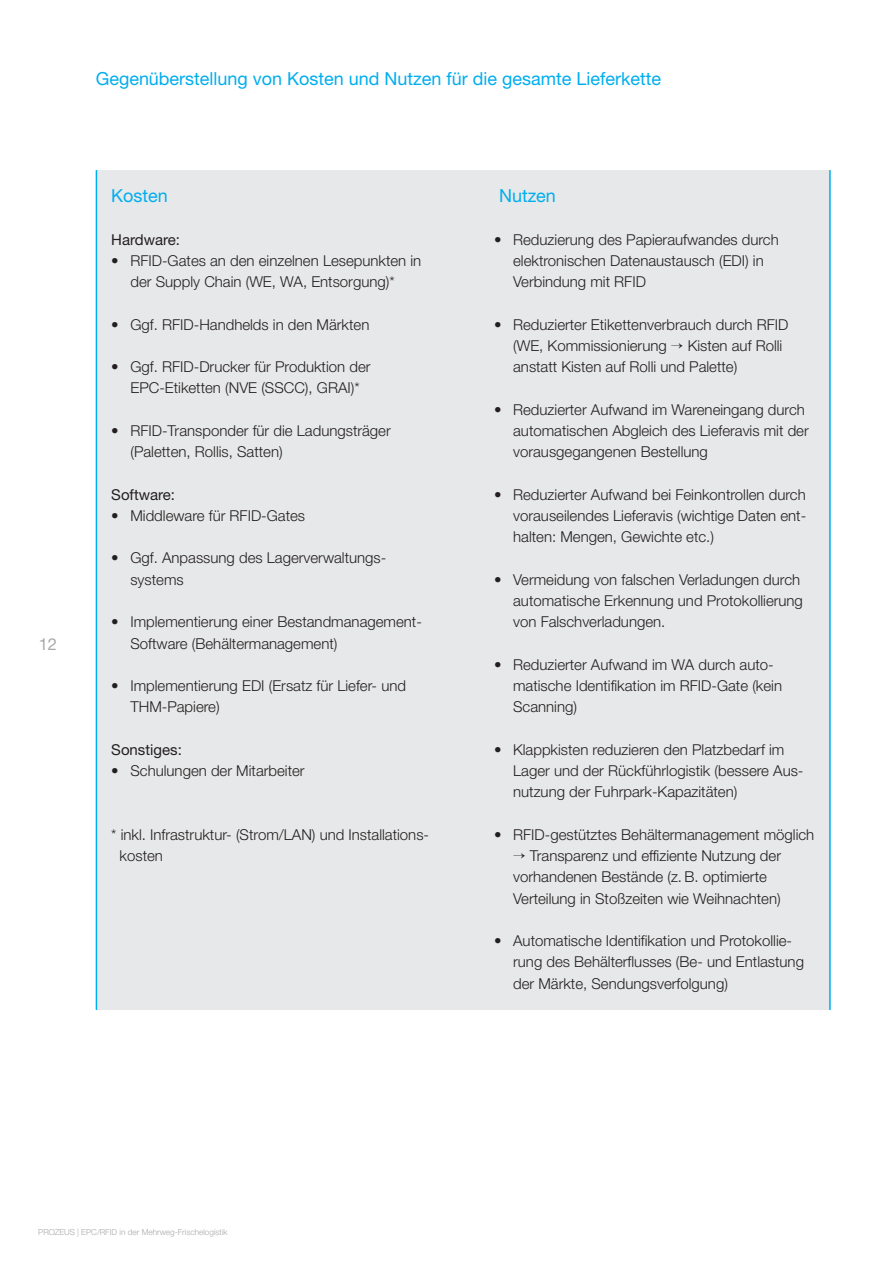
<style>
.page{position:relative;width:893px;height:1263px;background:#fff}
.page>*{position:absolute;margin:0;border:0;box-sizing:border-box;transform-origin:0 0}
.t1{font:18px "Helvetica Neue";color:#00aeef}
.t2{font:16.5px "Helvetica Neue";color:#a8a9ad}
.t3{font:300 15px/21.3px "Helvetica Neue";color:#231f20}
.t4{font:15px "Helvetica Neue";color:#231f20}
.t5{font:300 8.25px "Helvetica Neue";color:#a8a9ad}
</style>
<div class="page">
<div style="left:96px;top:170px;width:734px;height:840px;background:#e7e8e9"></div>
<hr style="left:96px;top:170px;width:1px;height:840px;background:#00aeef">
<hr style="left:829px;top:170px;width:2px;height:840px;background:#00aeef">
<p class="t2" style="left:39px;top:638px;width:20px">12</p>
<p class="t1" style="left:96px;top:72px;width:567px">Gegenüberstellung von Kosten und Nutzen für die gesamte Lieferkette</p>
<p class="t1" style="left:111px;top:189px;width:58px">Kosten</p>
<p class="t4" style="left:111px;top:234px;width:70px">Hardware:</p>
<p class="t3" style="left:111px;top:249px;width:312px;text-align:center">• RFID-Gates an den einzelnen Lesepunkten in der Supply Chain (WE, WA, Entsorgung)*</p>
<p class="t3" style="left:111px;top:313px;width:260px">• Ggf. RFID-Handhelds in den Märkten</p>
<p class="t3" style="left:111px;top:356px;width:261px;text-align:center">• Ggf. RFID-Drucker für Produktion der<br>EPC-Etiketten (NVE (SSCC), GRAI)*</p>
<p class="t3" style="left:130px;top:420px;width:262px;text-indent:-19px">• RFID-Transponder für die Ladungsträger (Paletten, Rollis, Satten)</p>
<p class="t4" style="left:111px;top:489px;width:65px">Software:</p>
<p class="t3" style="left:111px;top:505px;width:195px">• Middleware für RFID-Gates</p>
<p class="t3" style="left:130px;top:547px;width:257px;text-indent:-19px">• Ggf. Anpassung des Lagerverwaltungs&shy;systems</p>
<p class="t3" style="left:130px;top:611px;width:293px;text-indent:-19px">• Implementierung einer Bestandmanagement-<br>Software (Behältermanagement)</p>
<p class="t3" style="left:130px;top:675px;width:277px;text-indent:-19px">• Implementierung EDI (Ersatz für Liefer- und<br>THM-Papiere)</p>
<p class="t4" style="left:111px;top:744px;width:72px">Sonstiges:</p>
<p class="t3" style="left:111px;top:760px;width:195px">• Schulungen der Mitarbeiter</p>
<p class="t3" style="left:120px;top:824px;width:311px;text-indent:-8px">* inkl. Infrastruktur- (Strom/LAN) und Installations&shy;kosten</p>
<p class="t1" style="left:499px;top:189px;width:58px">Nutzen</p>
<p class="t3" style="left:513px;top:228px;width:267px;text-indent:-19px">• Reduzierung des Papieraufwandes durch elektronischen Datenaustausch (EDI) in<br>Verbindung mit RFID</p>
<p class="t3" style="left:513px;top:313px;width:277px;text-indent:-19px">• Reduzierter Etikettenverbrauch durch RFID (WE, Kommissionierung → Kisten auf Rolli anstatt Kisten auf Rolli und Palette)</p>
<p class="t3" style="left:513px;top:398px;width:297px;text-indent:-19px">• Reduzierter Aufwand im Wareneingang durch automatischen Abgleich des Lieferavis mit der vorausgegangenen Bestellung</p>
<p class="t3" style="left:513px;top:483px;width:295px;text-align:justify;text-indent:-19px">• Reduzierter Aufwand bei Feinkontrollen durch vorauseilendes Lieferavis (wichtige Daten ent&shy;halten: Mengen, Gewichte etc.)</p>
<p class="t3" style="left:513px;top:568px;width:291px;text-indent:-19px">• Vermeidung von falschen Verladungen durch automatische Erkennung und Protokollierung von Falschverladungen.</p>
<p class="t3" style="left:513px;top:653px;width:270px;text-indent:-19px">• Reduzierter Aufwand im WA durch auto&shy;matische Identifikation im RFID-Gate (kein<br>Scanning)</p>
<p class="t3" style="left:513px;top:738px;width:292px;text-indent:-19px">• Klappkisten reduzieren den Platzbedarf im<br>Lager und der Rückführlogistik (bessere Aus&shy;nutzung der Fuhrpark-Kapazitäten)</p>
<p class="t3" style="left:494px;top:824px;width:322px">• RFID-gestütztes Behältermanagement möglich</p>
<p class="t3" style="left:513px;top:845px;width:269px">→ Transparenz und effiziente Nutzung der vorhandenen Bestände (z.B. optimierte<br>Verteilung in Stoßzeiten wie Weihnachten)</p>
<p class="t3" style="left:513px;top:930px;width:292px;text-indent:-19px">• Automatische Identifikation und Protokollie&shy;rung des Behälterflusses (Be- und Entlastung der Märkte, Sendungsverfolgung)</p>
<p class="t5" style="left:38px;top:1227px;width:191px">PROZEUS | EPC/RFID in der Mehrweg-Frischelogistik</p>
</div>
